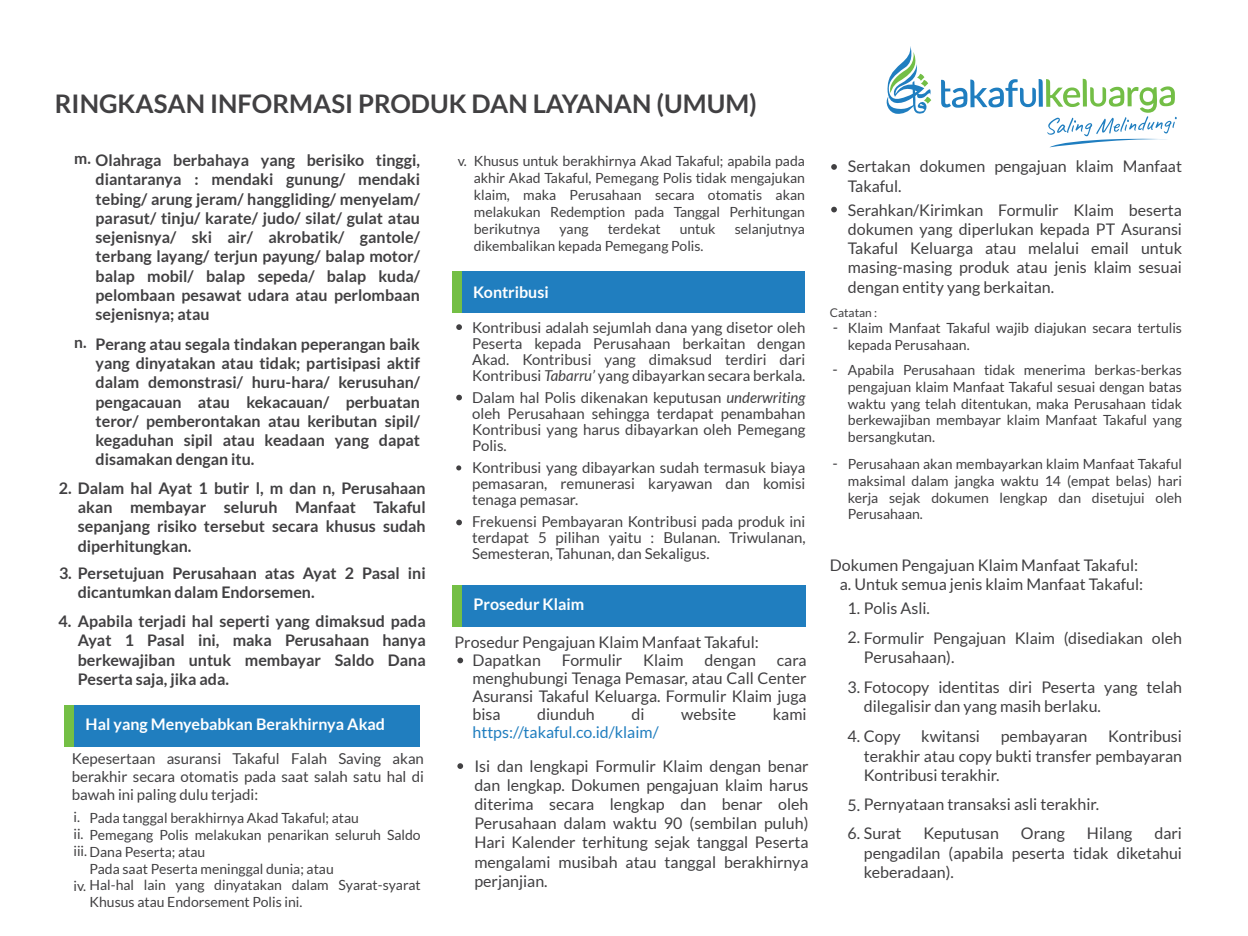
<style>
.page{position:relative;width:1248px;height:936px;background:#fff}
.page>*{position:absolute;margin:0;border:0;box-sizing:border-box;transform-origin:0 0}
.t1{font:700 25.6px "Lato";color:#414042}
.t2{font:16px/19.2px "Lato";color:#414042;text-align:justify}
.t3{font:700 16px/19.2px "Lato";color:#414042;text-align:justify}
.t4{font:700 16px "Lato";color:#fff}
.t5{font:16px "Lato";color:#207ebf}
.t6{font:italic 16px "Lato";color:#414042}
.t7{font:700 15.6px "Lato";color:#414042}
.t8{font:15px/16px "Lato";color:#414042;text-align:justify}
.t9{font:14px/16.8px "Lato";color:#414042;text-align:justify}
.t10{font:12px "Lato";color:#414042}
.s1{font-style:italic}
</style>
<div class="page">
<svg style="left:456px;top:324px;width:6px;height:6px"></svg>
<svg style="left:456px;top:394px;width:6px;height:6px"></svg>
<svg style="left:456px;top:465px;width:5px;height:5px"></svg>
<svg style="left:456px;top:519px;width:6px;height:6px"></svg>
<div style="left:452px;top:585px;width:353px;height:41px;background:#207ebf"></div>
<svg style="left:457px;top:657px;width:6px;height:6px"></svg>
<svg style="left:457px;top:763px;width:6px;height:5px"></svg>
<div style="left:452px;top:585px;width:10px;height:41px;background:#74bf45"></div>
<svg style="left:831px;top:164px;width:5px;height:6px"></svg>
<svg style="left:831px;top:207px;width:5px;height:5px"></svg>
<svg style="left:886px;top:46px;width:45px;height:68px"></svg>
<svg style="left:941px;top:79px;width:235px;height:68px"></svg>
<div style="left:452px;top:271px;width:352px;height:42px;background:#207ebf"></div>
<div style="left:452px;top:271px;width:9px;height:42px;background:#74bf45"></div>
<div style="left:65px;top:705px;width:354px;height:42px;background:#207ebf"></div>
<div style="left:65px;top:705px;width:9px;height:42px;background:#74bf45"></div>
<h1 class="t1" style="left:55px;top:89px;width:703px">RINGKASAN INFORMASI PRODUK DAN LAYANAN (UMUM)</h1>
<p class="t7" style="left:74px;top:149px;width:18px">m.</p>
<p class="t3" style="left:96px;top:151px;width:326px">Olahraga berbahaya yang berisiko tinggi, diantaranya : mendaki gunung/ mendaki tebing/ arung jeram/ hanggliding/ menyelam/ parasut/ tinju/ karate/ judo/ silat/ gulat atau sejenisnya/ ski air/ akrobatik/ gantole/ terbang layang/ terjun payung/ balap motor/ balap mobil/ balap sepeda/ balap kuda/ pelombaan pesawat udara atau perlombaan sejenisnya; atau</p>
<p class="t3" style="left:96px;top:334px;width:326px">Perang atau segala tindakan peperangan baik yang dinyatakan atau tidak; partisipasi aktif dalam demonstrasi/ huru-hara/ kerusuhan/ pengacauan atau kekacauan/ perbuatan teror/ pemberontakan atau keributan sipil/ kegaduhan sipil atau keadaan yang dapat disamakan dengan itu.</p>
<p class="t9" style="left:474px;top:153px;width:332px">Khusus untuk berakhirnya Akad Takaful; apabila pada akhir Akad Takaful, Pemegang Polis tidak mengajukan klaim, maka Perusahaan secara otomatis akan melakukan Redemption pada Tanggal Perhitungan berikutnya</p>
<p class="t9" style="left:457px;top:153px;width:11px">v.</p>
<p class="t9" style="left:559px;top:220px;width:31px">yang</p>
<p class="t9" style="left:607px;top:220px;width:55px">terdekat</p>
<p class="t9" style="left:679px;top:220px;width:37px">untuk</p>
<p class="t9" style="left:734px;top:220px;width:72px">selanjutnya</p>
<p class="t9" style="left:474px;top:237px;width:231px">dikembalikan kepada Pemegang Polis.</p>
<p class="t4" style="left:473px;top:283px;width:77px">Kontribusi</p>
<p class="t8" style="left:472px;top:319px;width:335px">Kontribusi adalah sejumlah dana yang disetor oleh Peserta kepada Perusahaan berkaitan dengan Akad. Kontribusi yang dimaksud terdiri dari Kontribusi <span class="s1">Tabarru’</span> yang dibayarkan secara berkala.</p>
<p class="t8" style="left:472px;top:389px;width:335px">Dalam hal Polis dikenakan keputusan <span class="s1">underwriting </span>oleh Perusahaan sehingga terdapat penambahan Kontribusi yang harus dibayarkan oleh Pemegang Polis.</p>
<p class="t8" style="left:472px;top:459px;width:335px">Kontribusi yang dibayarkan sudah termasuk biaya pemasaran, remunerasi karyawan dan komisi tenaga pemasar.</p>
<p class="t8" style="left:472px;top:513px;width:335px">Frekuensi Pembayaran Kontribusi pada produk ini terdapat 5 pilihan yaitu : Bulanan. Triwulanan, Semesteran, Tahunan, dan Sekaligus.</p>
<p class="t4" style="left:473px;top:595px;width:112px">Prosedur Klaim</p>
<p class="t2" style="left:472px;top:632px;width:288px;line-height:18px;text-indent:-18px">Prosedur Pengajuan Klaim Manfaat Takaful:<br>Dapatkan</p>
<p class="t7" style="left:74px;top:334px;width:14px">n.</p>
<p class="t3" style="left:78px;top:478px;width:349px;text-indent:-19px">2. Dalam hal Ayat 1 butir l, m dan n, Perusahaan akan membayar seluruh Manfaat Takaful sepanjang risiko tersebut secara khusus sudah diperhitungkan.</p>
<p class="t3" style="left:78px;top:563px;width:349px;text-indent:-19px">3. Persetujuan Perusahaan atas Ayat 2 Pasal ini dicantumkan dalam Endorsemen.</p>
<p class="t3" style="left:78px;top:611px;width:349px;text-indent:-19px">4. Apabila terjadi hal seperti yang dimaksud pada Ayat 1 Pasal ini, maka Perusahaan hanya berkewajiban untuk membayar Saldo Dana Peserta saja, jika ada.</p>
<p class="t2" style="left:562px;top:650px;width:62px">Formulir</p>
<p class="t2" style="left:643px;top:650px;width:42px">Klaim</p>
<p class="t2" style="left:704px;top:650px;width:53px">dengan</p>
<p class="t2" style="left:472px;top:650px;width:336px;line-height:18px;text-indent:304px">cara menghubungi Tenaga Pemasar, atau Call Center Asuransi Takaful Keluarga. Formulir Klaim juga bisa</p>
<p class="t2" style="left:537px;top:704px;width:59px">diunduh</p>
<p class="t2" style="left:631px;top:704px;width:15px">di</p>
<p class="t2" style="left:681px;top:704px;width:56px">website</p>
<p class="t2" style="left:772px;top:704px;width:35px">kami</p>
<p class="t5" style="left:472px;top:723px;width:188px">https://takaful.co.id/klaim/</p>
<p class="t4" style="left:86px;top:715px;width:301px">Hal yang Menyebabkan Berakhirnya Akad</p>
<p class="t8" style="left:72px;top:749px;width:354px;line-height:18px">Kepesertaan asuransi Takaful Falah Saving akan berakhir secara otomatis pada saat salah satu hal di bawah ini paling dulu terjadi:</p>
<p class="t9" style="left:73px;top:808px;width:8px">i.</p>
<p class="t9" style="left:90px;top:809px;width:271px">Pada tanggal berakhirnya Akad Takaful; atau</p>
<p class="t9" style="left:73px;top:826px;width:349px">ii. Pemegang Polis melakukan penarikan seluruh Saldo</p>
<p class="t9" style="left:73px;top:843px;width:133px">iii. Dana Peserta; atau</p>
<p class="t9" style="left:90px;top:859px;width:246px">Pada saat Peserta meninggal dunia; atau</p>
<p class="t9" style="left:73px;top:876px;width:349px">iv. Hal-hal lain yang dinyatakan dalam Syarat-syarat</p>
<p class="t9" style="left:90px;top:893px;width:214px">Khusus atau Endorsement Polis ini.</p>
<p class="t2" style="left:474px;top:756px;width:336px">Isi dan lengkapi Formulir Klaim dengan benar dan lengkap. Dokumen pengajuan klaim harus diterima secara lengkap dan benar oleh Perusahaan dalam waktu 90 (sembilan puluh)<br>Hari Kalender terhitung sejak tanggal Peserta mengalami musibah atau tanggal berakhirnya perjanjian.</p>
<p class="t2" style="left:847px;top:157px;width:335px">Sertakan dokumen pengajuan klaim Manfaat<br>Takaful.</p>
<p class="t2" style="left:847px;top:200px;width:336px">Serahkan/Kirimkan Formulir Klaim beserta dokumen yang diperlukan kepada PT Asuransi Takaful Keluarga atau melalui email untuk masing-masing produk atau jenis klaim sesuai dengan entity yang berkaitan.</p>
<p class="t10" style="left:829px;top:305px;width:49px">Catatan :</p>
<p class="t9" style="left:847px;top:320px;width:335px">Klaim Manfaat Takaful wajib diajukan secara tertulis kepada Perusahaan.</p>
<p class="t9" style="left:847px;top:361px;width:336px">Apabila Perusahaan tidak menerima berkas-berkas pengajuan klaim Manfaat Takaful sesuai dengan batas waktu yang telah ditentukan, maka Perusahaan tidak berkewajiban membayar klaim Manfaat Takaful yang bersangkutan.</p>
<p class="t9" style="left:847px;top:455px;width:336px">Perusahaan akan membayarkan klaim Manfaat Takaful maksimal dalam jangka waktu 14 (empat belas) hari kerja sejak dokumen lengkap dan disetujui oleh Perusahaan.</p>
<p class="t2" style="left:839px;top:555px;width:305px;text-indent:-10px">Dokumen Pengajuan Klaim Manfaat Takaful: a. Untuk semua jenis klaim Manfaat Takaful:</p>
<p class="t6" style="left:832px;top:318px;width:7px">-</p>
<p class="t6" style="left:832px;top:360px;width:7px">-</p>
<p class="t6" style="left:832px;top:454px;width:7px">-</p>
<p class="t2" style="left:847px;top:598px;width:84px">1. Polis Asli.</p>
<p class="t2" style="left:847px;top:628px;width:336px">2. Formulir Pengajuan Klaim (disediakan oleh</p>
<p class="t2" style="left:847px;top:677px;width:336px">3. Fotocopy identitas diri Peserta yang telah</p>
<p class="t2" style="left:847px;top:726px;width:54px">4. Copy</p>
<p class="t2" style="left:863px;top:647px;width:92px">Perusahaan).</p>
<p class="t2" style="left:921px;top:691px;width:181px;line-height:30px;text-indent:-57px">dilegalisir dan yang masih berlaku. kwitansi</p>
<p class="t2" style="left:863px;top:726px;width:319px;text-indent:244px">Kontribusi terakhir atau copy bukti transfer pembayaran Kontribusi terakhir.</p>
<p class="t2" style="left:1000px;top:726px;width:88px">pembayaran</p>
<p class="t2" style="left:847px;top:794px;width:253px">5. Pernyataan transaksi asli terakhir.</p>
<p class="t2" style="left:847px;top:823px;width:55px">6. Surat</p>
<p class="t2" style="left:863px;top:823px;width:320px;text-indent:290px">dari pengadilan (apabila peserta tidak diketahui keberadaan).</p>
<p class="t2" style="left:923px;top:823px;width:77px">Keputusan</p>
<p class="t2" style="left:1020px;top:823px;width:46px">Orang</p>
<p class="t2" style="left:1086px;top:823px;width:47px">Hilang</p>
</div>
